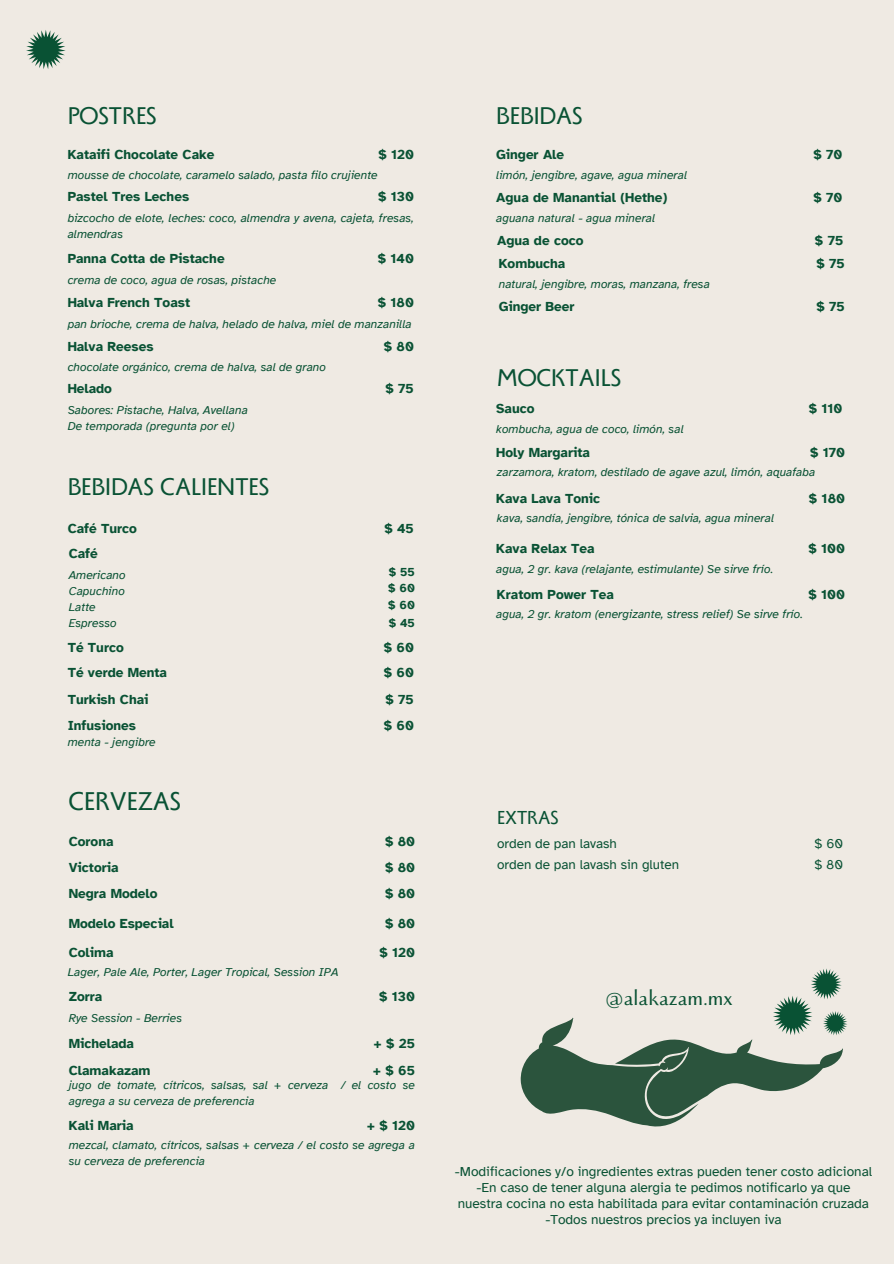
<style>
.page{position:relative;width:894px;height:1264px;background:#fff}
.page>*{position:absolute;margin:0;border:0;box-sizing:border-box;transform-origin:0 0}
.t1{font:28.65px "Monterchi Sans";color:#095234}
.t2{font:27px "Monterchi Sans";color:#095234}
.t3{font:24px "Monterchi";color:#095234}
.t4{font:21px "Monterchi Sans";color:#095234}
.t5{font:13.65px/15.8px "Atkinson Hyperlegible";color:#095234;text-align:center}
.t6{font:700 13.5px "Atkinson Hyperlegible";color:#095234}
.t7{font:13.5px "Atkinson Hyperlegible";color:#095234}
.t8{font:italic 12px/16px "Atkinson Hyperlegible";color:#095234}
.t9{font:700 12px "Atkinson Hyperlegible";color:#095234}
</style>
<div class="page">
<div style="left:0;top:0;width:893px;height:1263px;background:#efeae3"></div>
<svg style="left:26px;top:30px;width:40px;height:39px"></svg>
<svg style="left:520px;top:968px;width:327px;height:159px"></svg>
<h1 class="t2" style="left:68px;top:102px;width:90px">POSTRES</h1>
<h4 class="t6" style="left:68px;top:146px;width:148px">Kataifi Chocolate Cake</h4>
<h4 class="t6" style="left:378px;top:146px;width:37px">$ 120</h4>
<p class="t8" style="left:68px;top:167px;width:311px">mousse de chocolate, caramelo salado, pasta filo crujiente</p>
<h4 class="t6" style="left:68px;top:188px;width:123px">Pastel Tres Leches</h4>
<h4 class="t6" style="left:378px;top:188px;width:37px">$ 130</h4>
<p class="t8" style="left:68px;top:210px;width:347px">bizcocho de elote, leches: coco, almendra y avena, cajeta, fresas, almendras</p>
<p class="t6" style="left:68px;top:250px;width:158px">Panna Cotta de Pistache</p>
<h1 class="t6" style="left:378px;top:250px;width:37px">$ 140</h1>
<h4 class="t8" style="left:68px;top:272px;width:210px">crema de coco, agua de rosas, pistache</h4>
<h4 class="t6" style="left:68px;top:294px;width:124px">Halva French Toast</h4>
<h4 class="t6" style="left:378px;top:294px;width:37px">$ 180</h4>
<p class="t8" style="left:68px;top:316px;width:345px">pan brioche, crema de halva, helado de halva, miel de manzanilla</p>
<p class="t6" style="left:68px;top:338px;width:87px">Halva Reeses</p>
<p class="t6" style="left:384px;top:338px;width:31px">$ 80</p>
<p class="t8" style="left:68px;top:359px;width:260px">chocolate orgánico, crema de halva, sal de grano</p>
<h4 class="t6" style="left:68px;top:380px;width:46px">Helado</h4>
<p class="t6" style="left:385px;top:380px;width:30px">$ 75</p>
<h4 class="t8" style="left:68px;top:401px;width:182px">Sabores: Pistache, Halva, Avellana</h4>
<h4 class="t8" style="left:68px;top:417px;width:168px">De temporada (pregunta por el)</h4>
<p class="t2" style="left:68px;top:473px;width:203px">BEBIDAS CALIENTES</p>
<h4 class="t6" style="left:68px;top:520px;width:71px">Café Turco</h4>
<p class="t6" style="left:384px;top:520px;width:31px">$ 45</p>
<h4 class="t6" style="left:69px;top:545px;width:31px">Café</h4>
<p class="t8" style="left:69px;top:566px;width:59px">Americano</p>
<h4 class="t9" style="left:389px;top:564px;width:27px">$ 55</h4>
<h4 class="t8" style="left:69px;top:582px;width:58px">Capuchino</h4>
<h4 class="t8" style="left:69px;top:598px;width:29px">Latte</h4>
<h4 class="t8" style="left:69px;top:614px;width:50px">Espresso</h4>
<p class="t9" style="left:388px;top:581px;width:28px">$ 60</p>
<h1 class="t9" style="left:388px;top:598px;width:28px">$ 60</h1>
<h4 class="t9" style="left:388px;top:615px;width:28px">$ 45</h4>
<h4 class="t6" style="left:68px;top:638px;width:58px">Té Turco</h4>
<h4 class="t6" style="left:383px;top:638px;width:32px">$ 60</h4>
<p class="t6" style="left:68px;top:664px;width:101px">Té verde Menta</p>
<h4 class="t6" style="left:383px;top:664px;width:32px">$ 60</h4>
<h4 class="t6" style="left:68px;top:690px;width:82px">Turkish Chai</h4>
<p class="t6" style="left:385px;top:690px;width:30px">$ 75</p>
<h4 class="t6" style="left:68px;top:717px;width:70px">Infusiones</h4>
<p class="t6" style="left:383px;top:717px;width:32px">$ 60</p>
<h4 class="t8" style="left:68px;top:734px;width:90px">menta - jengibre</h4>
<h1 class="t1" style="left:69px;top:787px;width:114px">CERVEZAS</h1>
<p class="t6" style="left:69px;top:832px;width:46px">Corona</p>
<h4 class="t6" style="left:385px;top:832px;width:31px">$ 80</h4>
<h4 class="t6" style="left:69px;top:859px;width:51px">Victoria</h4>
<p class="t6" style="left:385px;top:859px;width:31px">$ 80</p>
<h4 class="t6" style="left:69px;top:884px;width:90px">Negra Modelo</h4>
<h4 class="t6" style="left:385px;top:884px;width:31px">$ 80</h4>
<p class="t6" style="left:69px;top:914px;width:106px">Modelo Especial</p>
<h4 class="t6" style="left:385px;top:914px;width:31px">$ 80</h4>
<h4 class="t6" style="left:69px;top:944px;width:46px">Colima</h4>
<p class="t6" style="left:379px;top:944px;width:37px">$ 120</p>
<h4 class="t8" style="left:68px;top:963px;width:272px">Lager, Pale Ale, Porter, Lager Tropical, Session IPA</h4>
<h4 class="t8" style="left:69px;top:1009px;width:115px">Rye Session - Berries</h4>
<h4 class="t6" style="left:69px;top:988px;width:35px">Zorra</h4>
<h4 class="t6" style="left:379px;top:988px;width:37px">$ 130</h4>
<h4 class="t6" style="left:69px;top:1035px;width:67px">Michelada</h4>
<h4 class="t6" style="left:373px;top:1035px;width:43px">+$25</h4>
<p class="t6" style="left:69px;top:1061px;width:83px">Clamakazam</p>
<h3 class="t6" style="left:372px;top:1061px;width:44px">+$65</h3>
<h5 class="t8" style="left:69px;top:1077px;width:347px">jugo de tomate, cítricos, salsas, sal + cerveza / el costo se agrega a su cerveza de preferencia</h5>
<h5 class="t6" style="left:69px;top:1117px;width:66px">Kali Maria</h5>
<h5 class="t6" style="left:366px;top:1117px;width:50px">+ $ 120</h5>
<h5 class="t8" style="left:69px;top:1136px;width:347px">mezcal, clamato, cítricos, salsas + cerveza / el costo se agrega a su cerveza de preferencia</h5>
<h6 class="t2" style="left:496px;top:102px;width:88px">BEBIDAS</h6>
<h4 class="t6" style="left:496px;top:146px;width:69px">Ginger Ale</h4>
<h4 class="t6" style="left:813px;top:146px;width:30px">$ 70</h4>
<h4 class="t8" style="left:496px;top:167px;width:192px">limón, jengibre, agave, agua mineral</h4>
<h6 class="t6" style="left:496px;top:189px;width:173px">Agua de Manantial (Hethe)</h6>
<h6 class="t6" style="left:813px;top:189px;width:30px">$ 70</h6>
<h6 class="t8" style="left:496px;top:210px;width:160px">aguana natural - agua mineral</h6>
<h4 class="t6" style="left:497px;top:232px;width:88px">Agua de coco</h4>
<h4 class="t6" style="left:814px;top:232px;width:30px">$ 75</h4>
<p class="t6" style="left:498px;top:255px;width:68px">Kombucha</p>
<h1 class="t6" style="left:816px;top:255px;width:30px">$ 75</h1>
<h4 class="t8" style="left:498px;top:276px;width:213px">natural, jengibre, moras, manzana, fresa</h4>
<h4 class="t6" style="left:498px;top:298px;width:77px">Ginger Beer</h4>
<p class="t6" style="left:816px;top:298px;width:30px">$ 75</p>
<h4 class="t2" style="left:497px;top:364px;width:125px">MOCKTAILS</h4>
<h4 class="t6" style="left:496px;top:400px;width:40px">Sauco</h4>
<h4 class="t6" style="left:808px;top:400px;width:35px">$ 110</h4>
<h4 class="t8" style="left:496px;top:421px;width:189px">kombucha, agua de coco, limón, sal</h4>
<h4 class="t6" style="left:496px;top:444px;width:95px">Holy Margarita</h4>
<h4 class="t6" style="left:809px;top:444px;width:36px">$ 170</h4>
<h4 class="t8" style="left:497px;top:464px;width:320px">zarzamora, kratom, destilado de agave azul, limón, aquafaba</h4>
<h4 class="t6" style="left:496px;top:490px;width:105px">Kava Lava Tonic</h4>
<h4 class="t6" style="left:808px;top:490px;width:37px">$ 180</h4>
<h4 class="t8" style="left:497px;top:510px;width:278px">kava, sandía, jengibre, tónica de salvia, agua mineral</h4>
<p class="t6" style="left:496px;top:540px;width:100px">Kava Relax Tea</p>
<h4 class="t6" style="left:808px;top:540px;width:38px">$ 100</h4>
<h4 class="t8" style="left:496px;top:560px;width:278px">agua, 2 gr. kava (relajante, estimulante) Se sirve frío.</h4>
<h4 class="t6" style="left:497px;top:586px;width:118px">Kratom Power Tea</h4>
<h4 class="t6" style="left:808px;top:586px;width:38px">$ 100</h4>
<p class="t8" style="left:496px;top:606px;width:308px">agua, 2 gr. kratom (energizante, stress relief) Se sirve frío.</p>
<h4 class="t4" style="left:497px;top:807px;width:63px">EXTRAS</h4>
<h4 class="t7" style="left:497px;top:835px;width:121px">orden de pan lavash</h4>
<p class="t7" style="left:814px;top:835px;width:30px">$ 60</p>
<h4 class="t7" style="left:497px;top:856px;width:183px">orden de pan lavash sin gluten</h4>
<h4 class="t7" style="left:814px;top:856px;width:30px">$ 80</h4>
<p class="t3" style="left:605px;top:985px;width:129px">@alakazam.mx</p>
<h4 class="t5" style="left:454px;top:1163px;width:419px">-Modificaciones y/o ingredientes extras pueden tener costo adicional -En caso de tener alguna alergia te pedimos notificarlo ya que nuestra cocina no esta habilitada para evitar contaminación cruzada -Todos nuestros precios ya incluyen iva</h4>
</div>
